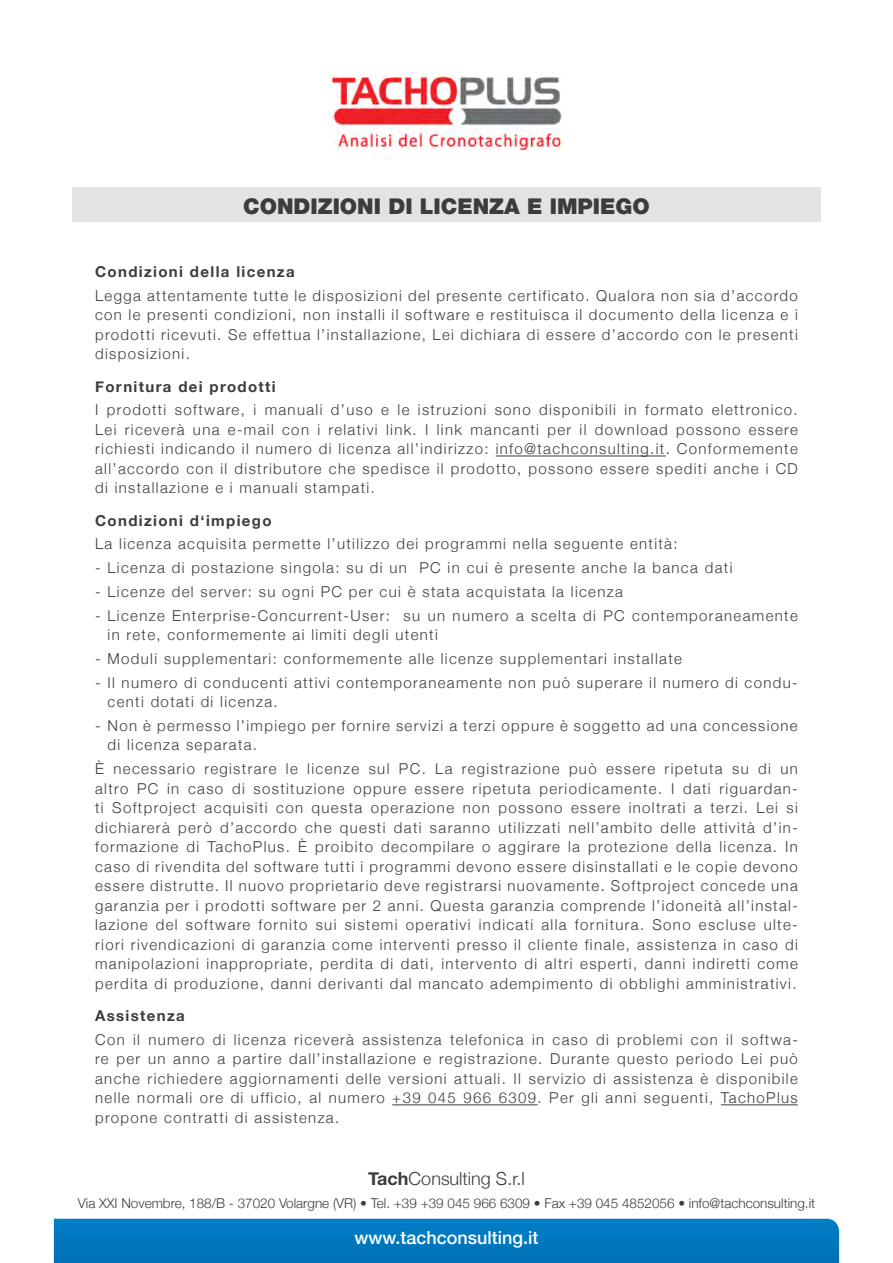
<style>
.page{position:relative;width:893px;height:1263px;background:#fff}
.page>*{position:absolute;margin:0;border:0;box-sizing:border-box;transform-origin:0 0}
.t1{font:900 21.75px "Helvetica Neue LT Pro";color:#3c3c3b}
.t2{font:500 18px "Helvetica Neue";color:#fff}
.t3{font:300 18px "Helvetica Neue";color:#3c3c3b}
.t4{font:300 15px/19.5px "Helvetica Neue";letter-spacing:.09em;color:#3c3c3b;text-align:justify}
.t5{font:700 15px "Helvetica Neue";letter-spacing:.09em;color:#3c3c3b}
.t6{font:300 13.5px "Helvetica Neue";color:#3c3c3b}
.s1{font-weight:700}
.s2{font-weight:100}
</style>
<div class="page">
<div style="left:72px;top:187px;width:749px;height:34px;background:#e3e3e3"></div>
<img style="left:331px;top:73px;width:231px;height:77px">
<hr style="left:496px;top:456px;width:170px;height:1px;background:#3c3c3b">
<hr style="left:392px;top:1104px;width:146px;height:1px;background:#3c3c3b">
<hr style="left:721px;top:1104px;width:77px;height:1px;background:#3c3c3b">
<svg style="left:54px;top:1219px;width:785px;height:44px;background:#0077be"></svg>
<h1 class="t1" style="left:243px;top:193px;width:408px">CONDIZIONI DI LICENZA E IMPIEGO</h1>
<p class="t5" style="left:95px;top:260px;width:201px">Condizioni della licenza</p>
<p class="t4" style="left:95px;top:285px;width:704px">Legga attentamente tutte le disposizioni del presente certificato. Qualora non sia d’accordo con le presenti condizioni, non installi il software e restituisca il documento della licenza e i prodotti ricevuti. Se effettua l’installazione, Lei dichiara di essere d’accordo con le presenti disposizioni.</p>
<p class="t5" style="left:95px;top:375px;width:182px">Fornitura dei prodotti</p>
<p class="t4" style="left:95px;top:399px;width:704px">I prodotti software, i manuali d’uso e le istruzioni sono disponibili in formato elettronico.<br>Lei riceverà una e-mail con i relativi link. I link mancanti per il download possono essere richiesti indicando il numero di licenza all’indirizzo: info@tachconsulting.it. Conformemente all’accordo con il distributore che spedisce il prodotto, possono essere spediti anche i CD di installazione e i manuali stampati.</p>
<p class="t5" style="left:95px;top:509px;width:178px">Condizioni d‘impiego</p>
<p class="t4" style="left:95px;top:533px;width:584px">La licenza acquisita permette l’utilizzo dei programmi nella seguente entità:</p>
<p class="t4" style="left:95px;top:557px;width:639px">- Licenza di postazione singola: su di un PC in cui è presente anche la banca dati</p>
<p class="t4" style="left:95px;top:581px;width:529px">- Licenze del server: su ogni PC per cui è stata acquistata la licenza</p>
<p class="t4" style="left:108px;top:604px;width:692px;text-indent:-12px">- Licenze Enterprise-Concurrent-User: su un numero a scelta di PC contemporaneamente in rete, conformemente ai limiti degli utenti</p>
<p class="t4" style="left:95px;top:648px;width:588px">- Moduli supplementari: conformemente alle licenze supplementari installate</p>
<p class="t4" style="left:108px;top:671px;width:692px;text-indent:-12px">- Il numero di conducenti attivi contemporaneamente non può superare il numero di condu&shy;centi dotati di licenza.</p>
<p class="t4" style="left:108px;top:715px;width:692px;text-indent:-12px">- Non è permesso l’impiego per fornire servizi a terzi oppure è soggetto ad una concessione di licenza separata.</p>
<p class="t4" style="left:95px;top:758px;width:704px">È necessario registrare le licenze sul PC. La registrazione può essere ripetuta su di un altro PC in caso di sostituzione oppure essere ripetuta periodicamente. I dati riguardan&shy;ti Softproject acquisiti con questa operazione non possono essere inoltrati a terzi. Lei si dichiarerà però d’accordo che questi dati saranno utilizzati nell’ambito delle attività d’in&shy;formazione di TachoPlus. È proibito decompilare o aggirare la protezione della licenza. In caso di rivendita del software tutti i programmi devono essere disinstallati e le copie devono essere distrutte. Il nuovo proprietario deve registrarsi nuovamente. Softproject concede una garanzia per i prodotti software per 2 anni. Questa garanzia comprende l’idoneità all’instal&shy;lazione del software fornito sui sistemi operativi indicati alla fornitura. Sono escluse ulte&shy;riori rivendicazioni di garanzia come interventi presso il cliente finale, assistenza in caso di manipolazioni inappropriate, perdita di dati, intervento di altri esperti, danni indiretti come perdita di produzione, danni derivanti dal mancato adempimento di obblighi amministrativi.</p>
<p class="t5" style="left:95px;top:1004px;width:91px">Assistenza</p>
<p class="t4" style="left:95px;top:1028px;width:704px">Con il numero di licenza riceverà assistenza telefonica in caso di problemi con il softwa&shy;re per un anno a partire dall’installazione e registrazione. Durante questo periodo Lei può anche richiedere aggiornamenti delle versioni attuali. Il servizio di assistenza è disponibile nelle normali ore di ufficio, al numero +39 045 966 6309. Per gli anni seguenti, TachoPlus propone contratti di assistenza.</p>
<p class="t3" style="left:368px;top:1163px;width:158px"><span class="s1">Tach</span>Consulting S.r.l</p>
<p class="t6" style="left:78px;top:1192px;width:739px">Via XXI Novembre, 188/B - 37020 Volargne (VR) • Tel. +39 +39 045 966 6309 • Fax +39 045 4852056 <span class="s2">•</span> info@tachconsulting.it</p>
<p class="t2" style="left:354px;top:1222px;width:186px">www.tachconsulting.it</p>
</div>
